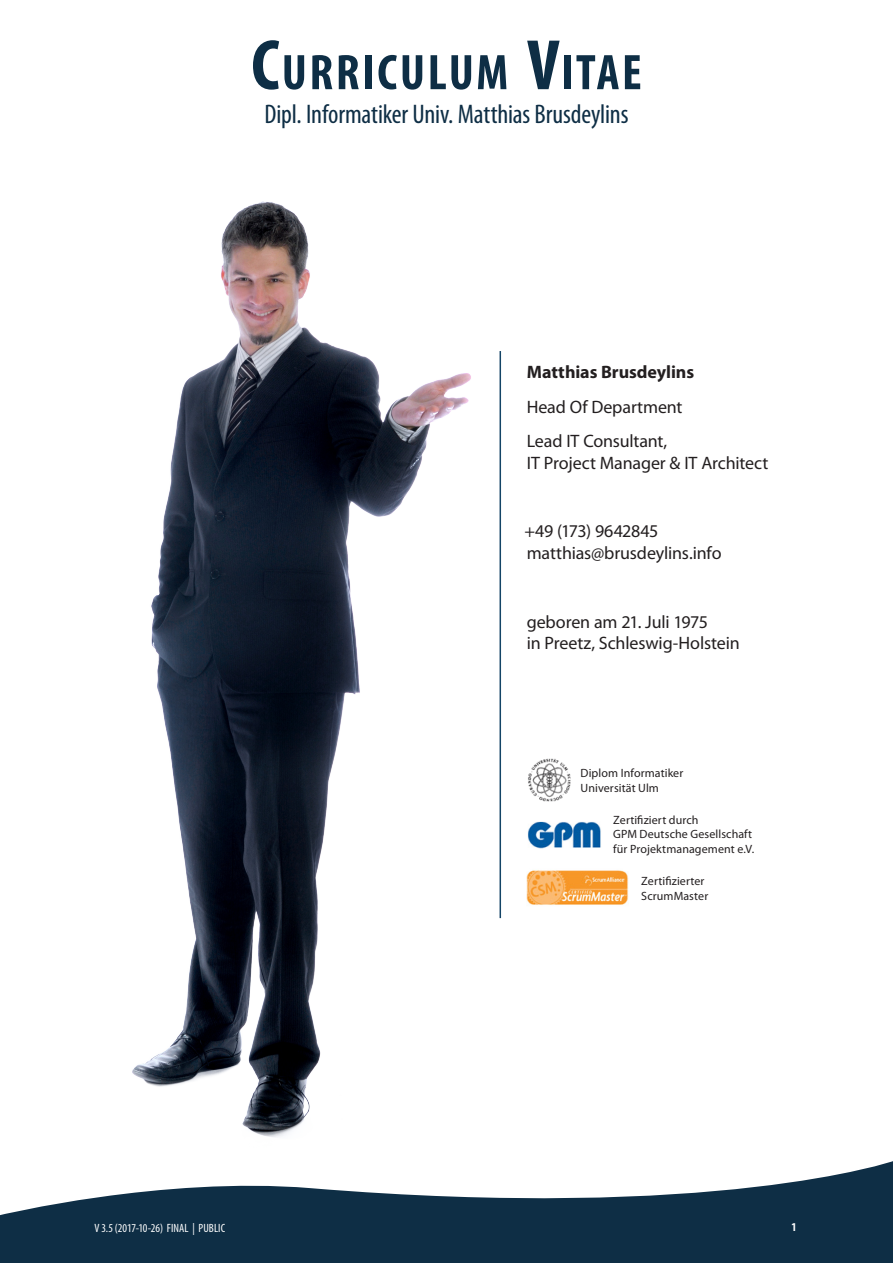
<style>
.page{position:relative;width:893px;height:1263px;background:#fff}
.page>*{position:absolute;margin:0;border:0;box-sizing:border-box;transform-origin:0 0}
.Headline{font:700 condensed 50.4px "Myriad Pro";letter-spacing:.05em;color:#0e2e45}
.Text{font:condensed 27px "Myriad Pro";letter-spacing:-.005em;color:#0e2e45}
.Text-2{font:18px/21.6px "Myriad Pro";letter-spacing:-.01em;color:#231f20}
.Text-3{font:700 18px "Myriad Pro";letter-spacing:-.005em;color:#231f20}
.Feldbezeichner{font:12px/14.4px "Myriad Pro";letter-spacing:.01em;color:#231f20}
.t1{font:condensed 12px "Myriad Pro";letter-spacing:.005em;color:#fff}
.t2{font:700 condensed 12px "Myriad Pro";color:#fff}
.s1{font-size:72px}
</style>
<div class="page">
<svg style="left:0;top:1161px;width:893px;height:102px;fill:#0e2e45"></svg>
<hr style="left:500px;top:351px;width:1px;height:567px;background:#144466">
<img style="left:132px;top:201px;width:339px;height:936px">
<img style="left:528px;top:758px;width:43px;height:44px">
<img style="left:528px;top:821px;width:73px;height:28px">
<img style="left:526px;top:870px;width:103px;height:35px">
<p class="Headline" style="left:251px;top:41px;width:392px"><span class="s1">C</span>URRICULUM <span class="s1">V</span>ITAE</p>
<p class="Text" style="left:264px;top:98px;width:366px">Dipl. Informatiker Univ. Matthias Brusdeylins</p>
<p class="Text-3" style="left:527px;top:361px;width:169px">Matthias Brusdeylins</p>
<p class="Text-2" style="left:527px;top:396px;width:157px">Head Of Department</p>
<p class="Text-2" style="left:527px;top:430px;width:243px">Lead IT Consultant,<br>IT Project Manager &amp; IT Architect</p>
<p class="Text-2" style="left:524px;top:520px;width:199px">+49 (173) 9642845 matthias@brusdeylins.info</p>
<p class="Text-2" style="left:527px;top:611px;width:214px">geboren am 21. Juli 1975<br>in Preetz, Schleswig-Holstein</p>
<p class="Feldbezeichner" style="left:580px;top:766px;width:104px">Diplom Informatiker<br>Universität Ulm</p>
<p class="Feldbezeichner" style="left:613px;top:812px;width:142px">Zertifiziert durch<br>GPM Deutsche Gesellschaft für Projektmanagement e.V.</p>
<p class="Feldbezeichner" style="left:641px;top:874px;width:68px">Zertifizierter<br>ScrumMaster</p>
<p class="t1" style="left:94px;top:1221px;width:132px">V 3.5 (2017-10-26) FINAL | PUBLIC</p>
<p class="t2" style="left:791px;top:1220px;width:7px">1</p>
</div>
